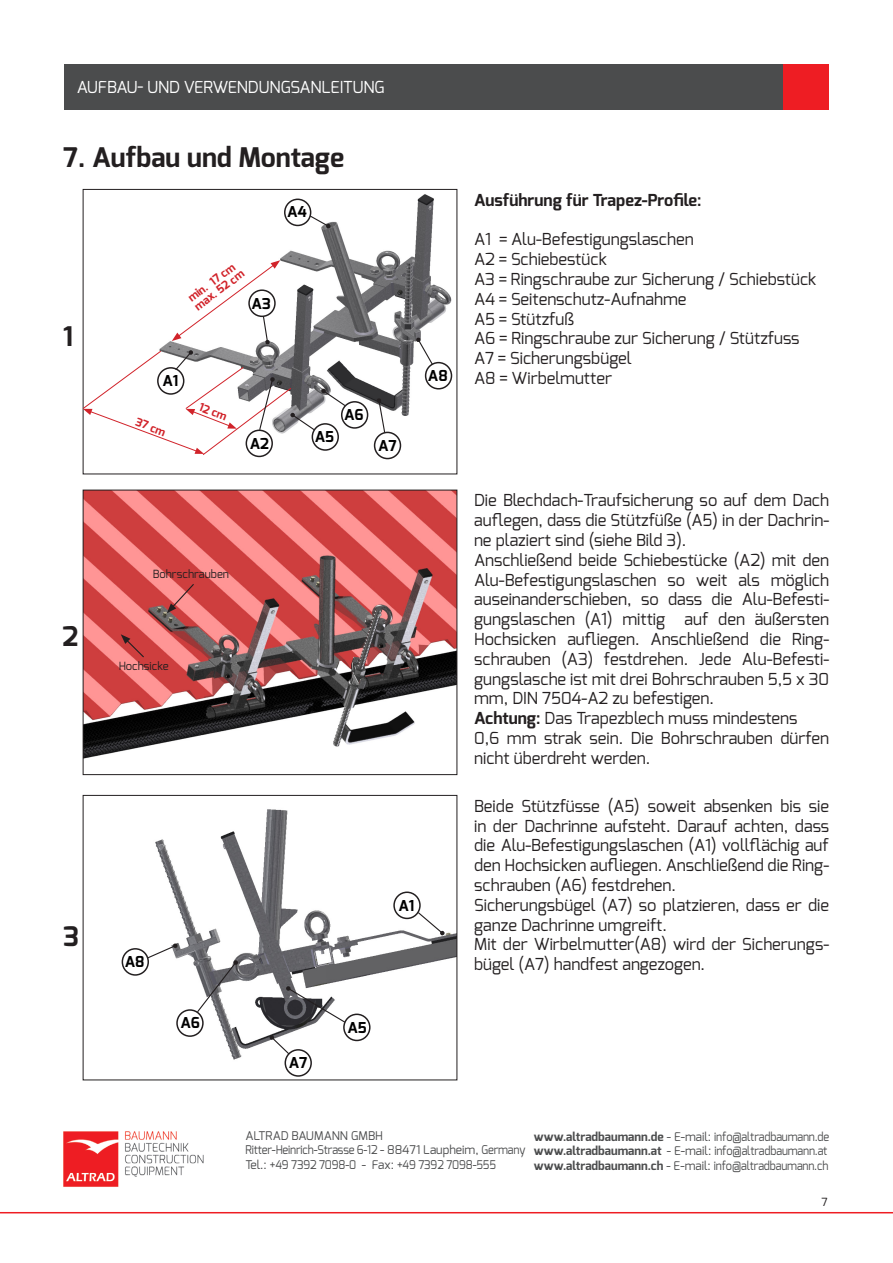
<style>
.page{position:relative;width:893px;height:1263px;background:#fff}
.page>*{position:absolute;margin:0;border:0;box-sizing:border-box;transform-origin:0 0}
.t1{font:700 27px "Exo";color:#231f20}
.t2{font:16.5px/19.8px "Exo";color:#231f20}
.t3{font:16.5px "Exo";letter-spacing:-.01em;color:#fff}
.t4{font:700 16.5px "Exo";color:#231f20}
.t5{font:700 15px "Exo";color:#000}
.t6{font:12px/14.4px "Exo";letter-spacing:-.015em;color:#4b4c4d}
.t7{font:700 11.25px/10.8px "Exo";color:#d1232a}
.t8{font:11.25px "Exo";color:#231f20}
.s1{font-weight:700}
</style>
<div class="page">
<hr style="left:0;top:1212px;width:893px;height:1px;background:#ee1d23">
<img style="left:63px;top:1131px;width:140px;height:56px">
<div style="left:64px;top:64px;width:718px;height:45px;background:#4b4c4d"></div>
<div style="left:784px;top:64px;width:45px;height:45px;background:#ee1d23"></div>
<img style="left:280px;top:194px;width:173px;height:239px">
<div style="left:83px;top:189px;width:374px;height:285px;border:1px solid #231f20"></div>
<img style="left:85px;top:492px;width:370px;height:267px">
<div style="left:83px;top:490px;width:374px;height:285px;border:1px solid #231f20"></div>
<img style="left:121px;top:809px;width:334px;height:268px">
<div style="left:83px;top:795px;width:374px;height:285px;border:1px solid #231f20"></div>
<svg style="left:309px;top:214px;width:22px;height:14px"></svg>
<svg style="left:82px;top:260px;width:265px;height:196px"></svg>
<svg style="left:376px;top:398px;width:10px;height:36px"></svg>
<svg style="left:416px;top:337px;width:18px;height:29px"></svg>
<svg style="left:121px;top:634px;width:24px;height:25px"></svg>
<svg style="left:196px;top:960px;width:42px;height:53px"></svg>
<svg style="left:286px;top:986px;width:61px;height:38px"></svg>
<svg style="left:269px;top:1035px;width:22px;height:20px"></svg>
<svg style="left:146px;top:943px;width:32px;height:16px"></svg>
<svg style="left:167px;top:583px;width:28px;height:30px"></svg>
<svg style="left:417px;top:911px;width:28px;height:24px"></svg>
<div style="left:284px;top:199px;width:27px;height:27px;border:2px solid #231f20;border-radius:50%"></div>
<div style="left:157px;top:367px;width:27px;height:28px;border:2px solid #231f20;border-radius:50%"></div>
<div style="left:248px;top:289px;width:28px;height:28px;border:2px solid #231f20;border-radius:50%"></div>
<div style="left:246px;top:429px;width:27px;height:28px;border:2px solid #231f20;border-radius:50%"></div>
<div style="left:312px;top:423px;width:27px;height:28px;border:2px solid #231f20;border-radius:50%"></div>
<div style="left:341px;top:401px;width:27px;height:28px;border:2px solid #231f20;border-radius:50%"></div>
<div style="left:374px;top:432px;width:27px;height:27px;border:2px solid #231f20;border-radius:50%"></div>
<div style="left:425px;top:362px;width:27px;height:27px;border:2px solid #231f20;border-radius:50%"></div>
<div style="left:393px;top:891px;width:28px;height:28px;border:2px solid #231f20;border-radius:50%"></div>
<div style="left:343px;top:1013px;width:28px;height:28px;border:2px solid #231f20;border-radius:50%"></div>
<div style="left:285px;top:1049px;width:27px;height:28px;border:2px solid #231f20;border-radius:50%"></div>
<div style="left:176px;top:1009px;width:28px;height:28px;border:2px solid #231f20;border-radius:50%"></div>
<div style="left:122px;top:948px;width:27px;height:28px;border:2px solid #231f20;border-radius:50%"></div>
<p class="t3" style="left:77px;top:76px;width:309px">AUFBAU- UND VERWENDUNGSANLEITUNG</p>
<h1 class="t1" style="left:63px;top:140px;width:282px">7. Aufbau und Montage</h1>
<p class="t5" style="left:287px;top:202px;width:21px">A4</p>
<h1 class="t1" style="left:63px;top:319px;width:12px">1</h1>
<p class="t7" style="left:186px;top:295px;width:61px;rotate:-37deg">min. 17 cm max. 52 cm</p>
<p class="t5" style="left:252px;top:294px;width:21px">A3</p>
<p class="t5" style="left:162px;top:371px;width:17px">A1</p>
<p class="t7" style="left:138px;top:416px;width:33px;rotate:21deg">37 cm</p>
<p class="t7" style="left:201px;top:402px;width:31px;rotate:21deg">12 cm</p>
<p class="t5" style="left:250px;top:434px;width:21px">A2</p>
<p class="t5" style="left:315px;top:427px;width:21px">A5</p>
<p class="t5" style="left:344px;top:405px;width:21px">A6</p>
<p class="t5" style="left:378px;top:436px;width:20px">A7</p>
<p class="t5" style="left:428px;top:366px;width:21px">A8</p>
<h1 class="t1" style="left:62px;top:619px;width:17px">2</h1>
<p class="t8" style="left:153px;top:567px;width:78px">Bohrschrauben</p>
<p class="t8" style="left:119px;top:658px;width:51px">Hochsicke</p>
<h1 class="t1" style="left:63px;top:919px;width:17px">3</h1>
<p class="t5" style="left:125px;top:952px;width:21px">A8</p>
<p class="t5" style="left:180px;top:1013px;width:21px">A6</p>
<p class="t5" style="left:399px;top:896px;width:17px">A1</p>
<p class="t5" style="left:289px;top:1053px;width:20px">A7</p>
<p class="t5" style="left:347px;top:1018px;width:21px">A5</p>
<p class="t4" style="left:474px;top:189px;width:229px">Ausführung für Trapez-Profile:</p>
<p class="t2" style="left:474px;top:229px;width:344px">A1 = Alu-Befestigungslaschen<br>A2 = Schiebestück<br>A3 = Ringschraube zur Sicherung / Schiebstück<br>A4 = Seitenschutz-Aufnahme<br>A5 = Stützfuß<br>A6 = Ringschraube zur Sicherung / Stützfuss<br>A7 = Sicherungsbügel<br>A8 = Wirbelmutter</p>
<p class="t2" style="left:474px;top:490px;width:357px">Die Blechdach-Traufsicherung so auf dem Dach auflegen, dass die Stützfüße (A5) in der Dachrin&shy;ne plaziert sind (siehe Bild 3).<br>Anschließend beide Schiebestücke (A2) mit den Alu-Befestigungslaschen so weit als möglich auseinanderschieben, so dass die Alu-Befesti&shy;gungslaschen (A1) mittig auf den äußersten Hochsicken aufliegen. Anschließend die Ring&shy;schrauben (A3) festdrehen. Jede Alu-Befesti&shy;gungslasche ist mit drei Bohrschrauben 5,5 x 30 mm, DIN 7504-A2 zu befestigen.<br><span class="s1">Achtung:</span> Das Trapezblech muss mindestens<br>0,6 mm strak sein. Die Bohrschrauben dürfen nicht überdreht werden.</p>
<p class="t2" style="left:474px;top:796px;width:357px">Beide Stützfüsse (A5) soweit absenken bis sie in der Dachrinne aufsteht. Darauf achten, dass die Alu-Befestigungslaschen (A1) vollflächig auf den Hochsicken aufliegen. Anschließend die Ring&shy;schrauben (A6) festdrehen.<br>Sicherungsbügel (A7) so platzieren, dass er die ganze Dachrinne umgreift.<br>Mit der Wirbelmutter(A8) wird der Sicherungs&shy;bügel (A7) handfest angezogen.</p>
<p class="t6" style="left:245px;top:1128px;width:282px">ALTRAD BAUMANN GMBH<br>Ritter-Heinrich-Strasse 6-12 - 88471 Laupheim, Germany<br>Tel.: +49 7392 7098-0 - Fax: +49 7392 7098-555</p>
<p class="t6" style="left:534px;top:1129px;width:297px"><span class="s1">www.altradbaumann.de</span> - E-mail: info@altradbaumann.de <span class="s1">www.altradbaumann.at</span> - E-mail: info@altradbaumann.at <span class="s1">www.altradbaumann.ch</span> - E-mail: info@altradbaumann.ch</p>
<p class="t8" style="left:821px;top:1195px;width:8px">7</p>
</div>
